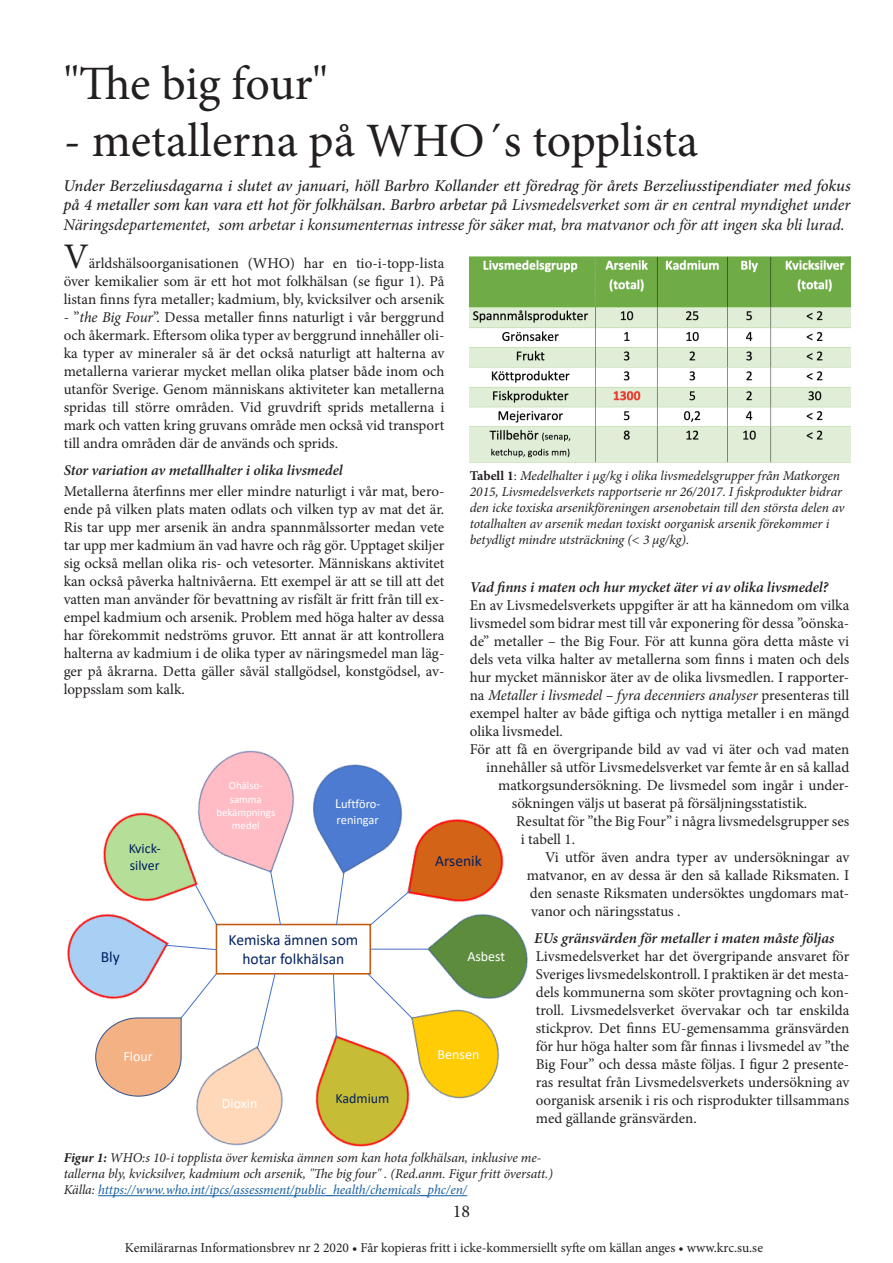
<style>
.page{position:relative;width:893px;height:1263px;background:#fff}
.page>*{position:absolute;margin:0;border:0;box-sizing:border-box;transform-origin:0 0}
.t1{font:48px "Minion Pro";color:#231f20}
.t2{font:36px "Minion Pro";color:#231f20}
.t3{font:18px "Minion Pro";color:#231f20}
.t4{font:italic 500 16.5px/19.8px "Minion Pro";letter-spacing:-.01em;color:#231f20;text-align:justify}
.t5{font:15.6px/18.8px "Calibri";color:#002060;text-align:center}
.t6{font:15px/18px "Minion Pro";color:#231f20;text-align:justify}
.t7{font:italic 600 15px "Minion Pro";letter-spacing:-.005em;color:#231f20}
.t8{font:italic 15px "Minion Pro";letter-spacing:-.005em;color:#231f20}
.t9{font:14.1px "Calibri";color:#fff}
.t10{font:14.1px/16.4px "Calibri";color:#002060}
.t11{font:italic 13.5px/16.2px "Minion Pro";letter-spacing:-.005em;color:#231f20}
.t12{font:13.5px "Minion Pro";color:#231f20}
.t13{font:12.45px/15.6px "Calibri";color:#fff}
.t14{font:10.95px/13.4px "Calibri";color:#fff;text-align:center}
.s1{font-weight:400}
.s2{font-style:italic}
.s3{font-weight:700;font-style:normal}
.s4{font-style:normal}
.s5{font-size:14.1px}
.s6{font-weight:700}
.s7{color:#175d9e}
</style>
<div class="page">
<img style="left:470px;top:257px;width:380px;height:205px">
<div style="left:216px;top:924px;width:155px;height:50px;border:2px solid #c55a11"></div>
<img style="left:196px;top:1047px;width:87px;height:99px">
<img style="left:67px;top:913px;width:102px;height:82px">
<img style="left:103px;top:812px;width:95px;height:90px">
<img style="left:182px;top:750px;width:113px;height:124px">
<img style="left:313px;top:764px;width:90px;height:109px">
<img style="left:408px;top:819px;width:96px;height:78px">
<img style="left:427px;top:896px;width:101px;height:103px">
<img style="left:411px;top:1009px;width:89px;height:90px">
<img style="left:315px;top:1035px;width:109px;height:112px">
<svg style="left:370px;top:889px;width:42px;height:37px"></svg>
<svg style="left:336px;top:871px;width:9px;height:55px"></svg>
<hr style="left:371px;top:949px;width:57px;height:1px;background:#4472c4">
<svg style="left:367px;top:973px;width:46px;height:47px"></svg>
<svg style="left:333px;top:973px;width:4px;height:66px"></svg>
<svg style="left:256px;top:973px;width:20px;height:77px"></svg>
<svg style="left:95px;top:973px;width:122px;height:124px"></svg>
<svg style="left:165px;top:944px;width:53px;height:6px"></svg>
<svg style="left:194px;top:883px;width:24px;height:43px"></svg>
<svg style="left:270px;top:869px;width:11px;height:57px"></svg>
<hr style="left:98px;top:1195px;width:369px;height:1px;background:#175d9e">
<h1 class="t1" style="left:64px;top:51px;width:266px">"The big four"</h1>
<h1 class="t1" style="left:64px;top:109px;width:636px">- metallerna på WHO´s topplista</h1>
<p class="t4" style="left:64px;top:175px;width:789px">Under Berzeliusdagarna i slutet av januari, höll Barbro Kollander ett föredrag för årets Berzeliusstipendiater med fokus på 4 metaller som kan vara ett hot för folkhälsan. Barbro arbetar på <span class="s1">Livsmedelsverket som är en central myndighet under Näringsdepartementet, som arbetar i konsumenternas intresse för säker mat, bra matvanor och för att ingen ska bli lurad.</span></p>
<h2 class="t2" style="left:64px;top:232px;width:27px">V</h2>
<p class="t6" style="left:64px;top:254px;width:382px;text-indent:25px">ärldshälsoorganisationen (WHO) har en tio-i-topp-lista över kemikalier som är ett hot mot folkhälsan (se figur 1). På listan finns fyra metaller; kadmium, bly, kvicksilver och arsenik</p>
<p class="t6" style="left:64px;top:308px;width:382px">- ”<span class="s2">the Big Four</span>”. Dessa metaller finns naturligt i vår berggrund och åkermark. Eftersom olika typer av berggrund innehåller oli&shy;ka typer av mineraler så är det också naturligt att halterna av metallerna varierar mycket mellan olika platser både inom och utanför Sverige. Genom människans aktiviteter kan metallerna spridas till större områden. Vid gruvdrift sprids metallerna i mark och vatten kring gruvans område men också vid transport till andra områden där de används och sprids.</p>
<p class="t7" style="left:64px;top:459px;width:281px">Stor variation av metallhalter i olika livsmedel</p>
<p class="t6" style="left:64px;top:482px;width:382px">Metallerna återfinns mer eller mindre naturligt i vår mat, bero&shy;ende på vilken plats maten odlats och vilken typ av mat det är.<br>Ris tar upp mer arsenik än andra spannmålssorter medan vete tar upp mer kadmium än vad havre och råg gör. Upptaget skiljer sig också mellan olika ris- och vetesorter. Människans aktivitet kan också påverka haltnivåerna. Ett exempel är att se till att det vatten man använder för bevattning av risfält är fritt från till ex&shy;empel kadmium och arsenik. Problem med höga halter av dessa har förekommit nedströms gruvor. Ett annat är att kontrollera halterna av kadmium i de olika typer av näringsmedel man läg&shy;ger på åkrarna. Detta gäller såväl stallgödsel, konstgödsel, av&shy;loppsslam som kalk.</p>
<p class="t11" style="left:470px;top:467px;width:376px"><span class="s3">Tabell 1</span><span class="s4">:</span> Medelhalter i µg/kg i olika livsmedelsgrupper från Matkorgen 2015, Livsmedelsverkets rapportserie nr 26/2017. I fiskprodukter bidrar den icke toxiska arsenikföreningen arsenobetain till den största delen av totalhalten av arsenik medan toxiskt oorganisk arsenik förekommer i betydligt mindre utsträckning (&lt; 3 µg/kg).</p>
<p class="t7" style="left:470px;top:577px;width:360px">Vad finns i maten och hur mycket äter vi av olika livsmedel?</p>
<p class="t6" style="left:470px;top:597px;width:381px">En av Livsmedelsverkets uppgifter är att ha kännedom om vilka</p>
<p class="t6" style="left:470px;top:615px;width:381px">livsmedel som bidrar mest till vår exponering för dessa ”oönska-</p>
<p class="t6" style="left:470px;top:633px;width:381px">de” metaller – the Big Four. För att kunna göra detta måste vi</p>
<p class="t6" style="left:470px;top:651px;width:381px">dels veta vilka halter av metallerna som finns i maten och dels</p>
<p class="t6" style="left:470px;top:669px;width:381px">hur mycket människor äter av de olika livsmedlen. I rapporter-</p>
<p class="t8" style="left:470px;top:685px;width:381px"><span class="s4">na</span> Metaller i livsmedel – fyra decenniers analyser <span class="s4">presenteras till</span></p>
<p class="t6" style="left:470px;top:705px;width:381px">exempel halter av både giftiga och nyttiga metaller i en mängd</p>
<p class="t6" style="left:470px;top:723px;width:95px">olika livsmedel.</p>
<p class="t6" style="left:470px;top:741px;width:381px">För att få en övergripande bild av vad vi äter och vad maten</p>
<p class="t6" style="left:486px;top:759px;width:364px">innehåller så utför Livsmedelsverket var femte år en så kallad</p>
<p class="t6" style="left:498px;top:777px;width:353px">matkorgsundersökning. De livsmedel som ingår i under-</p>
<p class="t6" style="left:512px;top:795px;width:297px">sökningen väljs ut baserat på försäljningsstatistik.</p>
<p class="t6" style="left:516px;top:813px;width:334px">Resultat för ”the Big Four” i några livsmedelsgrupper ses</p>
<p class="t6" style="left:521px;top:831px;width:56px">i tabell 1.</p>
<p class="t6" style="left:545px;top:849px;width:306px">Vi utför även andra typer av undersökningar av</p>
<p class="t6" style="left:527px;top:867px;width:324px">matvanor, en av dessa är den så kallade Riksmaten. I</p>
<p class="t6" style="left:530px;top:885px;width:321px">den senaste Riksmaten undersöktes ungdomars mat-</p>
<p class="t6" style="left:531px;top:903px;width:151px">vanor och näringsstatus .</p>
<p class="t7" style="left:534px;top:928px;width:301px">EUs gränsvärden för metaller i maten måste följas</p>
<p class="t6" style="left:536px;top:948px;width:315px">Livsmedelsverket har det övergripande ansvaret för Sveriges livsmedelskontroll. I praktiken är det mesta&shy;dels kommunerna som sköter provtagning och kon&shy;troll. Livsmedelsverket övervakar och tar enskilda stickprov. Det finns EU-gemensamma gränsvärden för hur höga halter som får finnas i livsmedel av ”the Big Four” och dessa måste följas. I figur 2 presente&shy;ras resultat från Livsmedelsverkets undersökning av oorganisk arsenik i ris och risprodukter tillsammans med gällande gränsvärden.</p>
<p class="t14" style="left:216px;top:779px;width:60px">Ohälso&shy;samma bekämpnings medel</p>
<p class="t13" style="left:335px;top:796px;width:47px"><span class="s5">L</span>uftföro&shy;reningar</p>
<p class="t10" style="left:129px;top:840px;width:34px">Kvick&shy;silver</p>
<p class="t5" style="left:435px;top:851px;width:48px">Arsenik</p>
<p class="t5" style="left:229px;top:930px;width:131px">Kemiska ämnen som hotar folkhälsan</p>
<p class="t5" style="left:101px;top:947px;width:21px">Bly</p>
<p class="t9" style="left:467px;top:947px;width:39px">Asbest</p>
<p class="t9" style="left:438px;top:1044px;width:43px">Bensen</p>
<p class="t9" style="left:123px;top:1047px;width:31px">Flour</p>
<p class="t10" style="left:335px;top:1089px;width:56px">Kadmium</p>
<p class="t9" style="left:222px;top:1094px;width:37px">Dioxin</p>
<p class="t11" style="left:64px;top:1149px;width:491px"><span class="s6">Figur 1:</span> WHO:s 10-i topplista över kemiska ämnen som kan hota folkhälsan, inklusive me&shy;tallerna bly, kvicksilver, kadmium och arsenik, "The big four" . (Red.anm. Figur fritt översatt.)<br>Källa: <span class="s7">https://www.who.int/ipcs/assessment/public_health/chemicals_phc/en/</span></p>
<p class="t3" style="left:453px;top:1199px;width:19px">18</p>
<p class="t12" style="left:125px;top:1238px;width:640px">Kemilärarnas Informationsbrev nr 2 2020 • Får kopieras fritt i icke-kommersiellt syfte om källan anges • www.krc.su.se</p>
</div>
